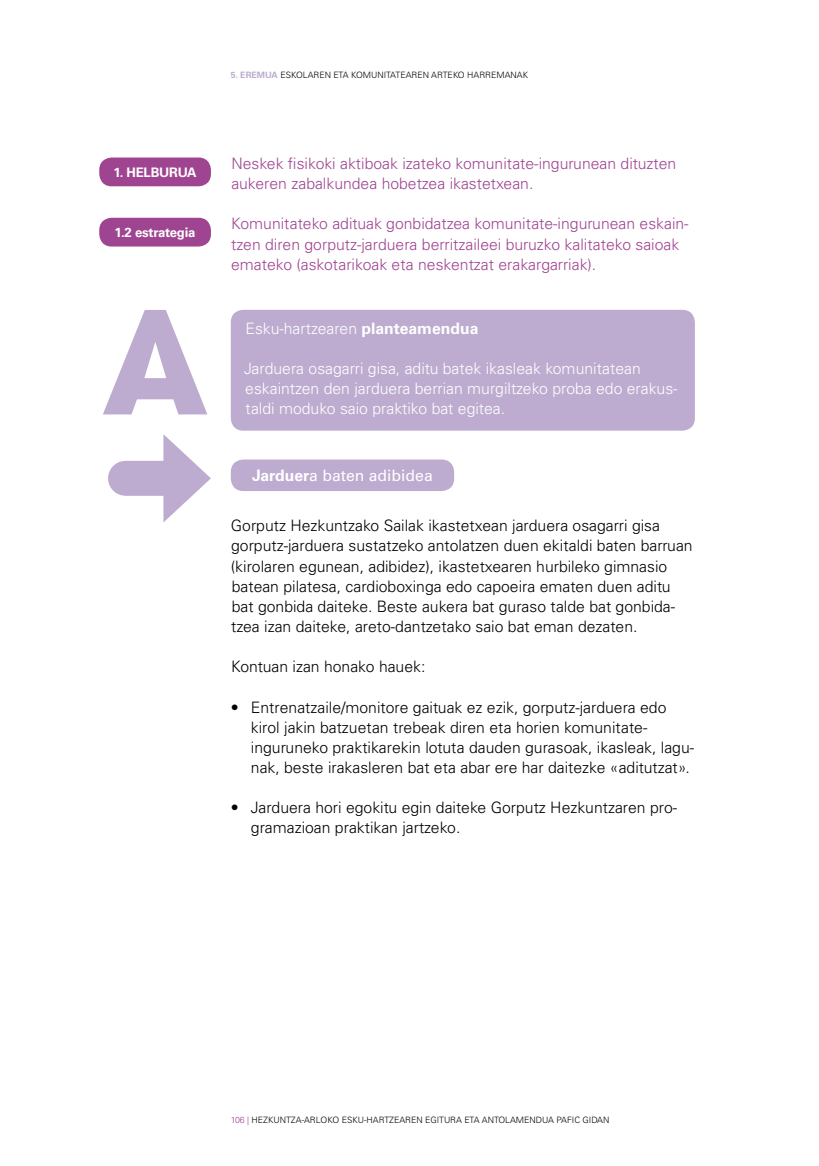
<style>
.page{position:relative;width:819px;height:1166px;background:#fff}
.page>*{position:absolute;margin:0;border:0;box-sizing:border-box;transform-origin:0 0}
.t1{font:300 15.75px/20.1px "Univers LT Std";color:#000}
.t2{font:300 15.75px/20.1px "Univers LT Std";color:#9f4490}
.t3{font:300 15.75px/20.1px "Univers LT Std";color:#fff}
.t4{font:15.75px "Univers LT Std";color:#fff}
.t5{font:700 13.12px "Univers LT Std";letter-spacing:-.015em;color:#fff}
.t6{font:300 8.75px "Univers LT Std";color:#000}
.t7{font:700 8.75px "Univers LT Std";color:#bdacd0}
.s1{font-weight:700}
.s2{color:#9f4490}
</style>
<div class="page">
<div style="left:99px;top:158px;width:112px;height:28px;background:#9f4490;border-radius:12px"></div>
<div style="left:125px;top:461px;width:55px;height:35px;background:#bdacd0"></div>
<svg style="left:163px;top:434px;width:48px;height:88px"></svg>
<div style="left:231px;top:459px;width:223px;height:32px;background:#bdacd0;border-radius:12px"></div>
<svg style="left:103px;top:310px;width:104px;height:104px"></svg>
<div style="left:231px;top:310px;width:463px;height:121px;background:#bdacd0;border-radius:12px"></div>
<div style="left:99px;top:218px;width:112px;height:28px;background:#9f4490;border-radius:12px"></div>
<p class="t5" style="left:113px;top:165px;width:85px">1. HELBURUA</p>
<p class="t5" style="left:115px;top:225px;width:82px">1.2 estrategia</p>
<p class="t7" style="left:231px;top:69px;width:17px">5. eremua</p>
<p class="t6" style="left:280px;top:69px;width:249px">Eskolaren eta komunitatearen arteko harremanak</p>
<p class="t2" style="left:231px;top:153px;width:446px">Neskek fisikoki aktiboak izateko komunitate-ingurunean dituzten aukeren zabalkundea hobetzea ikastetxean.</p>
<p class="t2" style="left:231px;top:214px;width:459px">Komunitateko adituak gonbidatzea komunitate-ingurunean eskain&shy;tzen diren gorputz-jarduera berritzaileei buruzko kalitateko saioak emateko (askotarikoak eta neskentzat erakargarriak).</p>
<p class="t3" style="left:245px;top:318px;width:235px">Esku-hartzearen <span class="s1">planteamendua</span></p>
<p class="t3" style="left:244px;top:358px;width:435px">Jarduera osagarri gisa, aditu batek ikasleak komunitatean eskaintzen den jarduera berrian murgiltzeko proba edo erakus&shy;taldi moduko saio praktiko bat egitea.</p>
<p class="t4" style="left:252px;top:466px;width:182px"><span class="s1">Jarduer</span>a baten adibidea</p>
<p class="t1" style="left:231px;top:516px;width:463px">Gorputz Hezkuntzako Sailak ikastetxean jarduera osagarri gisa gorputz-jarduera sustatzeko antolatzen duen ekitaldi baten barruan (kirolaren egunean, adibidez), ikastetxearen hurbileko gimnasio batean pilatesa, cardioboxinga edo capoeira ematen duen aditu bat gonbida daiteke. Beste aukera bat guraso talde bat gonbida&shy;tzea izan daiteke, areto-dantzetako saio bat eman dezaten.</p>
<p class="t1" style="left:231px;top:656px;width:196px">Kontuan izan honako hauek:</p>
<p class="t1" style="left:251px;top:697px;width:444px;text-indent:-20px">• E ntrenatzaile/monitore gaituak ez ezik, gorputz-jarduera edo kirol jakin batzuetan trebeak diren eta horien komunitate&shy;inguruneko praktikarekin lotuta dauden gurasoak, ikasleak, lagu&shy;nak, beste irakasleren bat eta abar ere har daitezke «aditutzat».</p>
<p class="t1" style="left:251px;top:797px;width:428px;text-indent:-20px">• Jarduera hori egokitu egin daiteke Gorputz Hezkuntzaren pro&shy;gramazioan praktikan jartzeko.</p>
<p class="t6" style="left:231px;top:1115px;width:380px"><span class="s2">106 |</span> Hezkuntza-arloko esku-hartzearen eg itura eta antolamendua PAFiC g idan</p>
</div>
